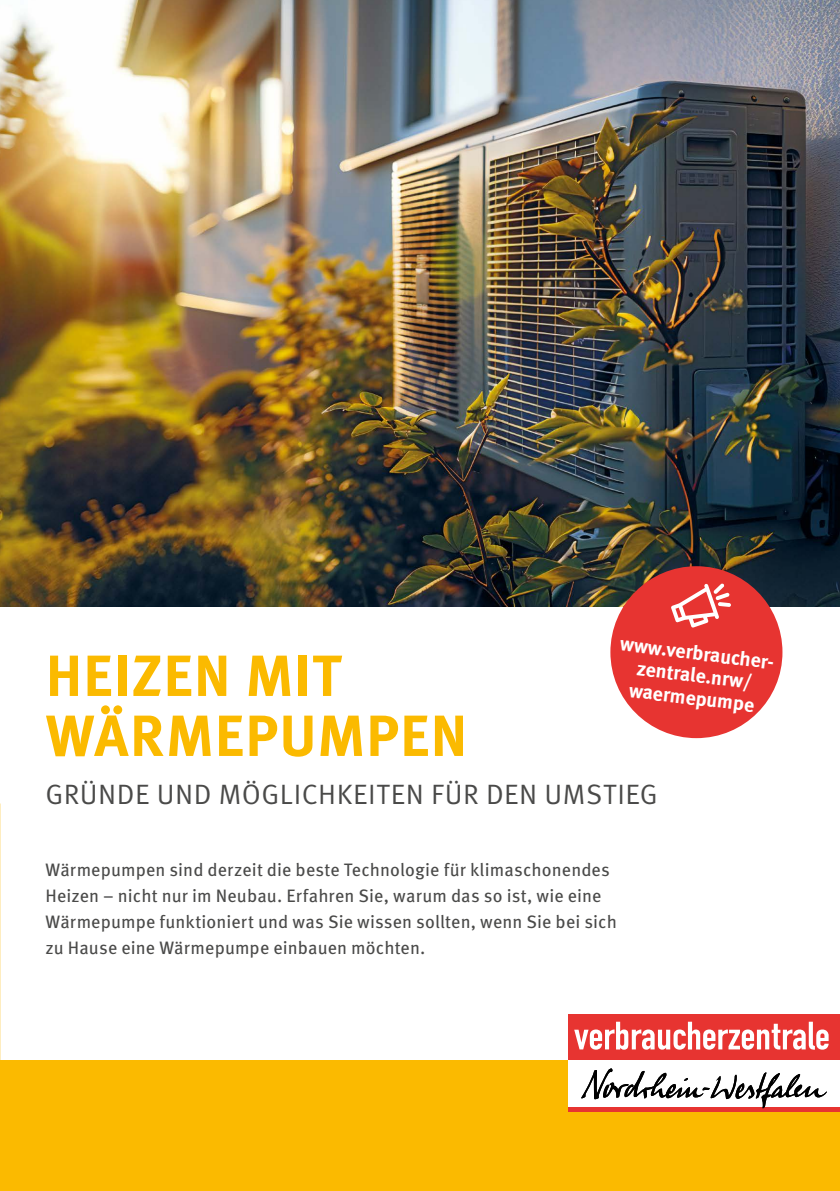
<style>
.page{position:relative;width:840px;height:1191px;background:#fff}
.page>*{position:absolute;margin:0;border:0;box-sizing:border-box;transform-origin:0 0}
.t1{font:700 58px/60px "Meta Pro";letter-spacing:.015em;color:#fbba00}
.t2{font:28px "Meta Pro Norm";letter-spacing:.015em;color:#4a4a49}
.t3{font:700 20px/22.4px "VZ Meta LF";color:#fff;text-align:center}
.t4{font:18px/26px "Meta Pro";letter-spacing:.005em;color:#4a4a49}
</style>
<div class="page">
<img style="left:0;top:0;width:839px;height:607px">
<div style="left:0;top:1060px;width:839px;height:131px;background:#fbba00"></div>
<div style="left:567px;top:1013px;width:272px;height:47px;background:#e73431"></div>
<svg style="left:574px;top:1021px;width:254px;height:28px"></svg>
<div style="left:567px;top:1060px;width:272px;height:47px;background:#fff"></div>
<div style="left:567px;top:1107px;width:272px;height:5px;background:#e73431"></div>
<svg style="left:581px;top:1068px;width:245px;height:40px"></svg>
<div style="left:610px;top:566px;width:172px;height:172px;background:#e73431;border-radius:50%"></div>
<svg style="left:671px;top:583px;width:59px;height:44px"></svg>
<p class="t3" style="left:621px;top:632px;width:160px;rotate:7deg">www.verbraucher&shy;zentrale.nrw/ waermepumpe</p>
<h1 class="t1" style="left:46px;top:642px;width:423px">HEIZEN MIT<br>WÄRMEPUMPEN</h1>
<h2 class="t2" style="left:45px;top:773px;width:613px">GRÜNDE UND MÖGLICHKEITEN FÜR DEN UMSTIEG</h2>
<p class="t4" style="left:45px;top:855px;width:572px">Wärmepumpen sind derzeit die beste Technologie für klimaschonendes Heizen – nicht nur im Neubau. Erfahren Sie, warum das so ist, wie eine Wärmepumpe funktioniert und was Sie wissen sollten, wenn Sie bei sich zu Hause eine Wärmepumpe einbauen möchten.</p>
</div>
